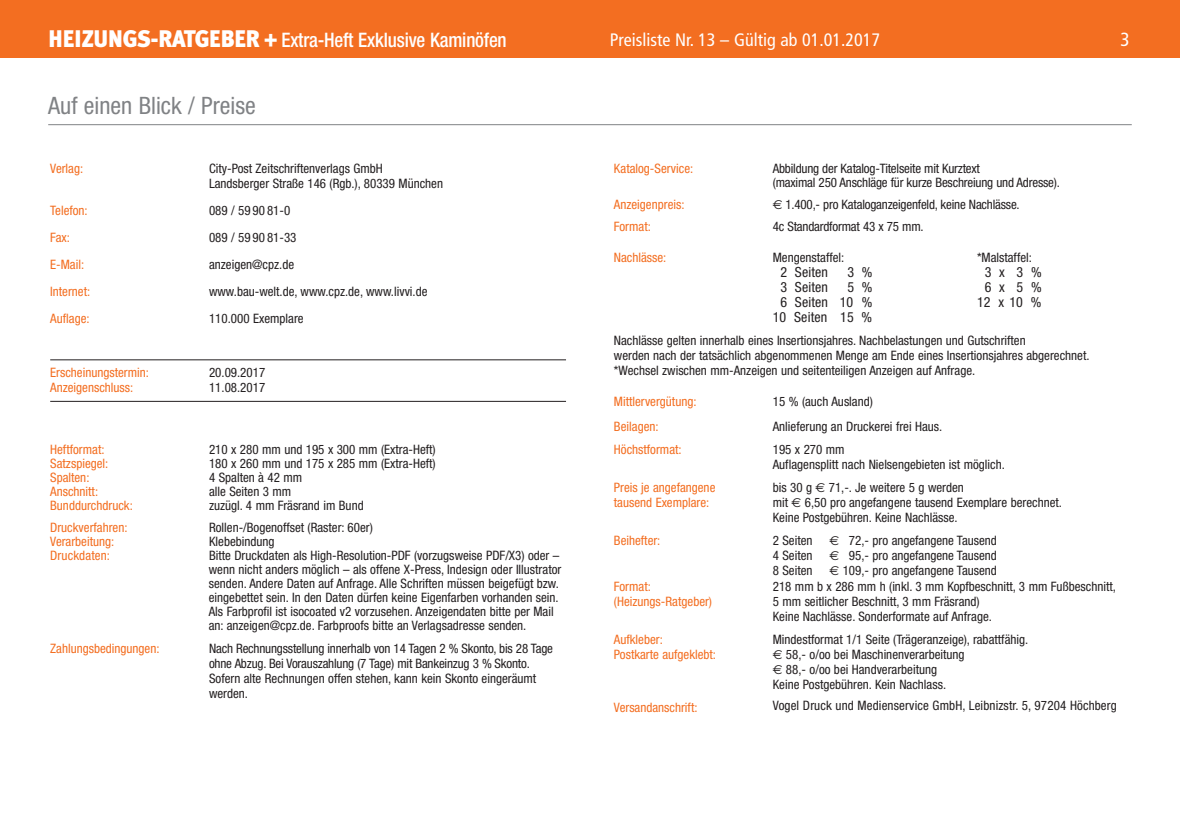
<style>
.page{position:relative;width:1180px;height:828px;background:#fff}
.page>*{position:absolute;margin:0;border:0;box-sizing:border-box;transform-origin:0 0}
.t1{font:condensed 24px "Helvetica Neue";color:#808285}
.t2{font:500 condensed 20px "Helvetica Neue";letter-spacing:-.01em;color:#fff;scale:.95 1}
.t3{font:condensed 19px "Frutiger";color:#fff}
.t4{font:condensed 18px "Frutiger";color:#fff}
.t5{font:condensed 14px "Helvetica Neue";letter-spacing:.01em;color:#231f20}
.t6{font:condensed 13px/15px "Helvetica Neue";color:#231f20}
.t7{font:condensed 13px "Helvetica Neue";color:#f36e21}
.s1{font-family:"Meta Plus";font-weight:900;font-stretch:normal;font-size:24px}
.s2{font-family:"Meta Plus";font-weight:900;font-stretch:normal}
.s3{font-family:"Euro Sans";font-stretch:normal}
.s4{color:#fff}
</style>
<div class="page">
<hr style="left:48px;top:124px;width:1083px;height:1px;background:#808285">
<hr style="left:50px;top:359px;width:516px;height:1px;background:#231f20">
<hr style="left:50px;top:401px;width:516px;height:1px;background:#231f20">
<div style="left:0;top:0;width:1179px;height:58px;background:#f36e21"></div>
<h2 class="t2" style="left:48px;top:33px;width:484px"><span class="s1">HEIZUNGS-RATGEBER</span> <span class="s2">+</span> Extra-Heft Exklusive Kaminöfen</h2>
<h3 class="t4" style="left:609px;top:32px;width:272px">Preisliste Nr. 13 – Gültig ab 01.01.2017</h3>
<h3 class="t3" style="left:1120px;top:32px;width:11px">3</h3>
<h1 class="t1" style="left:48px;top:97px;width:209px">Auf einen Blick / Preise</h1>
<p class="t7" style="left:50px;top:164px;width:35px">Verlag:</p>
<p class="t6" style="left:209px;top:162px;width:235px">City-Post Zeitschriftenverlags GmbH<br>Landsberger Straße 146 (Rgb.), 80339 München</p>
<p class="t7" style="left:50px;top:206px;width:39px">Telefon:</p>
<p class="t6" style="left:209px;top:204px;width:83px">089 / 59 90 81-0</p>
<p class="t7" style="left:50px;top:233px;width:21px">Fax:</p>
<p class="t6" style="left:209px;top:231px;width:89px">089 / 59 90 81-33</p>
<p class="t7" style="left:50px;top:260px;width:35px">E-Mail:</p>
<p class="t6" style="left:209px;top:258px;width:87px">anzeigen@cpz.de</p>
<p class="t7" style="left:50px;top:287px;width:41px">Internet:</p>
<p class="t6" style="left:209px;top:285px;width:220px">www.bau-welt.de, www.cpz.de, www.livvi.de</p>
<p class="t7" style="left:50px;top:314px;width:41px">Auflage:</p>
<p class="t6" style="left:209px;top:312px;width:96px">110.000 Exemplare</p>
<p class="t7" style="left:50px;top:368px;width:100px">Erscheinungstermin:</p>
<p class="t6" style="left:209px;top:366px;width:58px">20.09.2017</p>
<p class="t7" style="left:50px;top:383px;width:85px">Anzeigenschluss:</p>
<p class="t6" style="left:209px;top:381px;width:58px">11.08.2017</p>
<p class="t7" style="left:50px;top:444px;width:56px">Heftformat:</p>
<p class="t6" style="left:209px;top:443px;width:228px">210 x 280 mm und 195 x 300 mm (Extra-Heft)</p>
<p class="t7" style="left:50px;top:458px;width:60px">Satzspiegel:</p>
<p class="t6" style="left:209px;top:457px;width:228px">180 x 260 mm und 175 x 285 mm (Extra-Heft)</p>
<p class="t7" style="left:50px;top:472px;width:41px">Spalten:</p>
<p class="t6" style="left:209px;top:471px;width:95px">4 Spalten à 42 mm</p>
<p class="t7" style="left:50px;top:486px;width:49px">Anschnitt:</p>
<p class="t6" style="left:209px;top:485px;width:84px">alle Seiten 3 mm</p>
<p class="t7" style="left:50px;top:500px;width:84px">Bunddurchdruck:</p>
<p class="t6" style="left:209px;top:499px;width:156px">zuzügl. 4 mm Fräsrand im Bund</p>
<p class="t7" style="left:50px;top:522px;width:79px">Druckverfahren:</p>
<p class="t6" style="left:209px;top:521px;width:165px">Rollen-/Bogenoffset (Raster: 60er)</p>
<p class="t7" style="left:50px;top:536px;width:66px">Verarbeitung:</p>
<p class="t6" style="left:209px;top:535px;width:67px">Klebebindung</p>
<p class="t7" style="left:50px;top:550px;width:61px">Druckdaten:</p>
<p class="t6" style="left:209px;top:549px;width:354px;line-height:14px">Bitte Druckdaten als High-Resolution-PDF (vorzugsweise PDF/X3) oder – wenn nicht anders möglich – als offene X-Press, Indesign oder Illustrator senden. Andere Daten auf Anfrage. Alle Schriften müssen beigefügt bzw. eingebettet sein. In den Daten dürfen keine Eigenfarben vorhanden sein.<br>Als Farbprofil ist isocoated v2 vorzusehen. Anzeigendaten bitte per Mail an: anzeigen@cpz.de. Farbproofs bitte an Verlagsadresse senden.</p>
<p class="t7" style="left:50px;top:643px;width:111px">Zahlungsbedingungen:</p>
<p class="t6" style="left:209px;top:642px;width:345px">Nach Rechnungsstellung innerhalb von 14 Tagen 2 % Skonto, bis 28 Tage ohne Abzug. Bei Vorauszahlung (7 Tage) mit Bankeinzug 3 % Skonto.<br>Sofern alte Rechnungen offen stehen, kann kein Skonto eingeräumt werden.</p>
<p class="t7" style="left:614px;top:164px;width:81px">Katalog-Service:</p>
<p class="t6" style="left:772px;top:163px;width:288px;line-height:14px">Abbildung der Katalog-Titelseite mit Kurztext<br>(maximal 250 Anschläge für kurze Beschreiung und Adresse).</p>
<p class="t7" style="left:614px;top:200px;width:72px">Anzeigenpreis:</p>
<p class="t6" style="left:772px;top:198px;width:248px"><span class="s3">€</span> 1.400,- pro Kataloganzeigenfeld, keine Nachlässe.</p>
<p class="t7" style="left:614px;top:222px;width:38px">Format:</p>
<p class="t6" style="left:772px;top:220px;width:152px">4c Standardformat 43 x 75 mm.</p>
<p class="t7" style="left:614px;top:253px;width:54px">Nachlässe:</p>
<p class="t6" style="left:772px;top:251px;width:73px">Mengenstaffel:</p>
<p class="t6" style="left:976px;top:251px;width:56px">*Malstaffel:</p>
<p class="t5" style="left:780px;top:267px;width:49px">2 Seiten</p>
<p class="t5" style="left:847px;top:267px;width:27px">3 %</p>
<p class="t5" style="left:984px;top:267px;width:58px">3x 3%</p>
<p class="t5" style="left:780px;top:282px;width:49px">3 Seiten</p>
<p class="t5" style="left:847px;top:282px;width:27px">5 %</p>
<p class="t5" style="left:984px;top:282px;width:58px">6x 5%</p>
<p class="t5" style="left:780px;top:297px;width:93px">6 Seiten 10 %</p>
<p class="t5" style="left:976px;top:297px;width:66px">12 x10 %</p>
<p class="t5" style="left:772px;top:312px;width:101px">10 Seiten 15 %</p>
<p class="t6" style="left:614px;top:334px;width:477px">Nachlässe gelten innerhalb eines Insertionsjahres. Nachbelastungen und Gutschriften<br>werden nach der tatsächlich abgenommenen Menge am Ende eines Insertionsjahres abgerechnet. *Wechsel zwischen mm-Anzeigen und seitenteiligen Anzeigen auf Anfrage.</p>
<p class="t7" style="left:614px;top:397px;width:84px">Mittlervergütung:</p>
<p class="t6" style="left:772px;top:395px;width:102px">15 % (auch Ausland)</p>
<p class="t7" style="left:614px;top:422px;width:46px">Beilagen:</p>
<p class="t6" style="left:772px;top:420px;width:171px">Anlieferung an Druckerei frei Haus.</p>
<p class="t7" style="left:614px;top:445px;width:69px">Höchstformat:</p>
<p class="t6" style="left:772px;top:443px;width:233px">195 x 270 mm<br>Auflagensplitt nach Nielsengebieten ist möglich.</p>
<p class="t7" style="left:614px;top:483px;width:103px">Preis je angefangene</p>
<p class="t6" style="left:772px;top:481px;width:192px">bis 30 g <span class="s3">€</span> 71,-. Je weitere 5 g werden</p>
<p class="t7" style="left:614px;top:498px;width:97px">tausend Exemplare:</p>
<p class="t6" style="left:772px;top:496px;width:291px">mit <span class="s3">€</span> 6,50 pro angefangene tausend Exemplare berechnet.<br>Keine Postgebühren. Keine Nachlässe.</p>
<p class="t7" style="left:614px;top:536px;width:48px">Beihefter:</p>
<p class="t6" style="left:772px;top:534px;width:41px">2 Seiten</p>
<p class="t6" style="left:829px;top:534px;width:169px"><span class="s3">€</span> <span class="s4">1</span>72,- pro angefangene Tausend</p>
<p class="t6" style="left:772px;top:549px;width:41px">4 Seiten</p>
<p class="t6" style="left:829px;top:549px;width:169px"><span class="s3">€</span> <span class="s4">1</span>95,- pro angefangene Tausend</p>
<p class="t6" style="left:772px;top:564px;width:41px">8 Seiten</p>
<p class="t6" style="left:829px;top:564px;width:169px"><span class="s3">€</span> 109,- pro angefangene Tausend</p>
<p class="t7" style="left:614px;top:582px;width:38px">Format:</p>
<p class="t6" style="left:772px;top:580px;width:344px">218 mm b x 286 mm h (inkl. 3 mm Kopfbeschnitt, 3 mm Fußbeschnitt,</p>
<p class="t7" style="left:614px;top:597px;width:100px">(Heizungs-Ratgeber)</p>
<p class="t6" style="left:772px;top:595px;width:220px">5 mm seitlicher Beschnitt, 3 mm Fräsrand)<br>Keine Nachlässe. Sonderformate auf Anfrage.</p>
<p class="t7" style="left:614px;top:635px;width:50px">Aufkleber:</p>
<p class="t6" style="left:772px;top:633px;width:257px">Mindestformat 1/1 Seite (Trägeranzeige), rabattfähig.</p>
<p class="t7" style="left:614px;top:650px;width:104px">Postkarte aufgeklebt:</p>
<p class="t6" style="left:772px;top:648px;width:193px"><span class="s3">€</span> 58,- o/oo bei Maschinenverarbeitung <span class="s3">€</span> 88,- o/oo bei Handverarbeitung<br>Keine Postgebühren. Kein Nachlass.</p>
<p class="t7" style="left:614px;top:703px;width:85px">Versandanschrift:</p>
<p class="t6" style="left:772px;top:699px;width:345px">Vogel Druck und Medienservice GmbH, Leibnizstr. 5, 97204 Höchberg</p>
</div>
